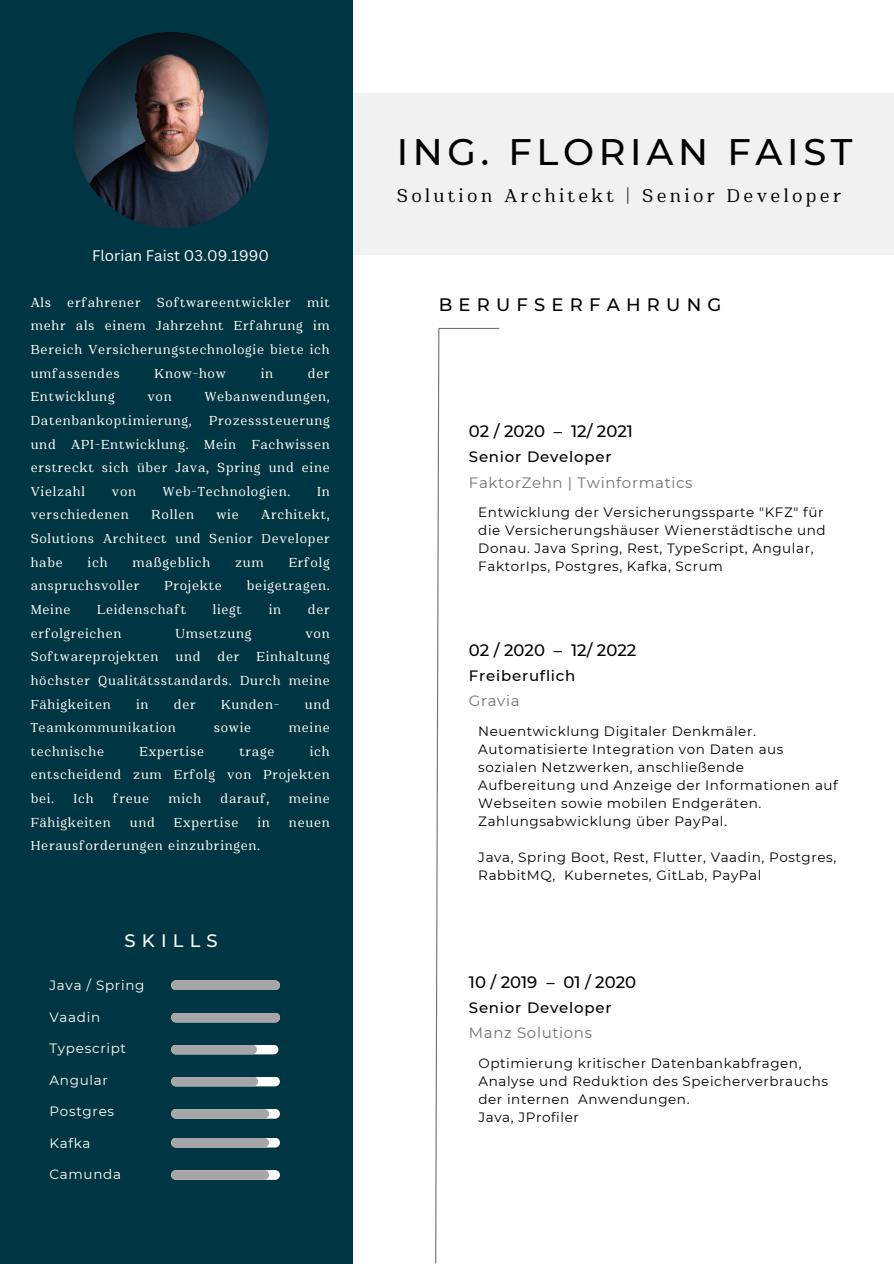
<style>
.page{position:relative;width:894px;height:1264px;background:#fff}
.page>*{position:absolute;margin:0;border:0;box-sizing:border-box;transform-origin:0 0}
.t1{font:500 36.9px "Montserrat";letter-spacing:.125em;color:#000}
.t2{font:20.25px "Montnapha";letter-spacing:.165em;color:#000}
.t3{font:500 18px "Montserrat";letter-spacing:.345em;color:#000}
.t4{font:500 18px "Montserrat";letter-spacing:.345em;color:#fff}
.t5{font:500 16.5px "Montserrat";color:#000}
.t6{font:500 15px "Montserrat";letter-spacing:.05em;color:#000}
.t7{font:15px "Montserrat";letter-spacing:.045em;color:#737373}
.t8{font:15px "Canva Sans";color:#fff}
.t9{font:14.4px/23.7px "Montnapha";letter-spacing:.05em;color:#fff;text-align:justify}
.t10{font:13.5px/18px "Montserrat";letter-spacing:.045em;color:#000}
.t11{font:13.5px "Montserrat";letter-spacing:.05em;color:#fff}
</style>
<div class="page">
<div style="left:0;top:0;width:353px;height:1263px;background:#003643"></div>
<img style="left:73px;top:32px;width:196px;height:196px;border-radius:50%">
<div style="left:171px;top:980px;width:109px;height:10px;background:#a6a6a6;border-radius:5px"></div>
<div style="left:171px;top:1012px;width:109px;height:10px;background:#a6a6a6;border-radius:5px"></div>
<div style="left:171px;top:1044px;width:107px;height:10px;background:#fff;border-radius:5px"></div>
<div style="left:171px;top:1044px;width:86px;height:10px;background:#a6a6a6;border-radius:5px"></div>
<div style="left:171px;top:1076px;width:109px;height:10px;background:#fff;border-radius:5px"></div>
<div style="left:171px;top:1076px;width:87px;height:10px;background:#a6a6a6;border-radius:5px"></div>
<div style="left:353px;top:94px;width:540px;height:161px;background:#f1f1f1"></div>
<svg style="left:435px;top:327px;width:5px;height:936px"></svg>
<hr style="left:438px;top:328px;width:61px;height:1px;background:#737373">
<div style="left:171px;top:1108px;width:109px;height:10px;background:#fff;border-radius:5px"></div>
<div style="left:171px;top:1108px;width:98px;height:10px;background:#a6a6a6;border-radius:5px"></div>
<div style="left:171px;top:1137px;width:109px;height:10px;background:#fff;border-radius:5px"></div>
<div style="left:171px;top:1137px;width:98px;height:10px;background:#a6a6a6;border-radius:5px"></div>
<div style="left:171px;top:1170px;width:109px;height:9px;background:#fff;border-radius:5px"></div>
<div style="left:171px;top:1170px;width:98px;height:9px;background:#a6a6a6;border-radius:5px"></div>
<p class="t8" style="left:92px;top:245px;width:178px">Florian Faist 03.09.1990</p>
<p class="t9" style="left:31px;top:290px;width:300px">Als erfahrener Softwareentwickler mit mehr als einem Jahrzehnt Erfahrung im Bereich Versicherungstechnologie biete ich umfassendes</p>
<p class="t9" style="left:154px;top:361px;width:73px">Know-how</p>
<p class="t9" style="left:260px;top:361px;width:14px">in</p>
<p class="t9" style="left:308px;top:361px;width:23px">der</p>
<p class="t9" style="left:31px;top:384px;width:300px;text-indent:174px">Webanwendungen, Datenbankoptimierung, Prozesssteuerung und API-Entwicklung. Mein Fachwissen erstreckt sich über Java, Spring und eine Vielzahl</p>
<p class="t9" style="left:31px;top:384px;width:85px">Entwicklung</p>
<p class="t9" style="left:147px;top:384px;width:26px">von</p>
<p class="t9" style="left:112px;top:479px;width:26px">von</p>
<p class="t9" style="left:163px;top:479px;width:129px">Web-Technologien.</p>
<p class="t9" style="left:317px;top:479px;width:14px">In</p>
<p class="t9" style="left:31px;top:502px;width:100px">verschiedenen</p>
<p class="t9" style="left:151px;top:502px;width:44px">Rollen</p>
<p class="t9" style="left:216px;top:502px;width:24px">wie</p>
<p class="t9" style="left:31px;top:502px;width:300px;text-indent:230px">Architekt, Solutions Architect und Senior Developer habe</p>
<p class="t9" style="left:88px;top:550px;width:21px">ich</p>
<p class="t9" style="left:132px;top:550px;width:79px">maßgeblich</p>
<p class="t9" style="left:235px;top:550px;width:30px">zum</p>
<p class="t9" style="left:288px;top:550px;width:43px">Erfolg</p>
<p class="t9" style="left:31px;top:573px;width:110px">anspruchsvoller</p>
<p class="t9" style="left:164px;top:573px;width:59px">Projekte</p>
<p class="t9" style="left:247px;top:573px;width:84px">beigetragen.</p>
<p class="t9" style="left:31px;top:597px;width:41px">Meine</p>
<p class="t9" style="left:97px;top:597px;width:90px">Leidenschaft</p>
<p class="t9" style="left:213px;top:597px;width:31px">liegt</p>
<p class="t9" style="left:269px;top:597px;width:14px">in</p>
<p class="t9" style="left:308px;top:597px;width:23px">der</p>
<p class="t9" style="left:31px;top:620px;width:92px">erfolgreichen</p>
<p class="t9" style="left:175px;top:620px;width:77px">Umsetzung</p>
<p class="t9" style="left:31px;top:620px;width:300px;text-indent:274px">von Softwareprojekten und der Einhaltung höchster Qualitätsstandards. Durch meine Fähigkeiten</p>
<p class="t9" style="left:136px;top:691px;width:14px">in</p>
<p class="t9" style="left:174px;top:691px;width:23px">der</p>
<p class="t9" style="left:221px;top:691px;width:60px">Kunden-</p>
<p class="t9" style="left:305px;top:691px;width:26px">und</p>
<p class="t9" style="left:31px;top:715px;width:147px">Teamkommunikation</p>
<p class="t9" style="left:213px;top:715px;width:39px">sowie</p>
<p class="t9" style="left:289px;top:715px;width:42px">meine</p>
<p class="t9" style="left:31px;top:739px;width:75px">technische</p>
<p class="t9" style="left:139px;top:739px;width:66px">Expertise</p>
<p class="t9" style="left:239px;top:739px;width:36px">trage</p>
<p class="t9" style="left:31px;top:739px;width:300px;text-indent:279px">ich entscheidend zum Erfolg von Projekten bei.</p>
<p class="t9" style="left:74px;top:786px;width:22px">Ich</p>
<p class="t9" style="left:113px;top:786px;width:38px">freue</p>
<p class="t9" style="left:168px;top:786px;width:34px">mich</p>
<p class="t9" style="left:220px;top:786px;width:50px">darauf,</p>
<p class="t9" style="left:289px;top:786px;width:42px">meine</p>
<p class="t9" style="left:31px;top:809px;width:81px">Fähigkeiten</p>
<p class="t9" style="left:130px;top:809px;width:26px">und</p>
<p class="t9" style="left:174px;top:809px;width:66px">Expertise</p>
<p class="t9" style="left:257px;top:809px;width:14px">in</p>
<p class="t9" style="left:289px;top:809px;width:42px">neuen</p>
<p class="t9" style="left:31px;top:833px;width:231px">Herausforderungen einzubringen.</p>
<p class="t4" style="left:124px;top:929px;width:95px">SKILLS</p>
<h6 class="t11" style="left:49px;top:977px;width:96px">Java / Spring</h6>
<h6 class="t11" style="left:49px;top:1008px;width:52px">Vaadin</h6>
<h3 class="t11" style="left:49px;top:1040px;width:78px">Typescript</h3>
<p class="t11" style="left:49px;top:1071px;width:60px">Angular</p>
<p class="t11" style="left:49px;top:1103px;width:66px">Postgres</p>
<p class="t11" style="left:49px;top:1134px;width:43px">Kafka</p>
<p class="t11" style="left:49px;top:1166px;width:73px">Camunda</p>
<p class="t1" style="left:396px;top:129px;width:457px">ING. FLORIAN FAIST</p>
<h1 class="t2" style="left:396px;top:183px;width:445px">Solution Architekt | Senior Developer</h1>
<h2 class="t3" style="left:438px;top:293px;width:284px">BERUFSERFAHRUNG</h2>
<h3 class="t5" style="left:469px;top:421px;width:165px">02 / 2020 – 12/ 2021</h3>
<h4 class="t6" style="left:469px;top:448px;width:144px">Senior Developer</h4>
<h5 class="t7" style="left:469px;top:473px;width:225px">FaktorZehn | Twinformatics</h5>
<h6 class="t10" style="left:478px;top:503px;width:349px">Entwicklung der Versicherungssparte "KFZ" für die Versicherungshäuser Wienerstädtische und Donau. Java Spring, Rest, TypeScript, Angular, FaktorIps, Postgres, Kafka, Scrum</h6>
<h4 class="t5" style="left:469px;top:640px;width:169px">02 / 2020 – 12/ 2022</h4>
<h5 class="t6" style="left:469px;top:666px;width:108px">Freiberuflich</h5>
<h6 class="t7" style="left:469px;top:691px;width:52px">Gravia</h6>
<p class="t10" style="left:478px;top:722px;width:279px">Neuentwicklung Digitaler Denkmäler.</p>
<p class="t10" style="left:478px;top:740px;width:361px">Automatisierte Integration von Daten aus sozialen Netzwerken, anschließende Aufbereitung und Anzeige der Informationen auf Webseiten sowie mobilen Endgeräten.<br>Zahlungsabwicklung über PayPal.</p>
<p class="t10" style="left:478px;top:848px;width:359px">Java, Spring Boot, Rest, Flutter, Vaadin, Postgres,<br>RabbitMQ, Kubernetes, GitLab, PayPal</p>
<h4 class="t5" style="left:469px;top:972px;width:169px">10 / 2019 – 01 / 2020</h4>
<h5 class="t6" style="left:469px;top:998px;width:144px">Senior Developer</h5>
<h6 class="t7" style="left:469px;top:1023px;width:125px">Manz Solutions</h6>
<p class="t10" style="left:478px;top:1054px;width:351px">Optimierung kritischer Datenbankabfragen,<br>Analyse und Reduktion des Speicherverbrauchs der internen Anwendungen.</p>
<p class="t10" style="left:478px;top:1108px;width:102px">Java, JProfiler</p>
</div>
